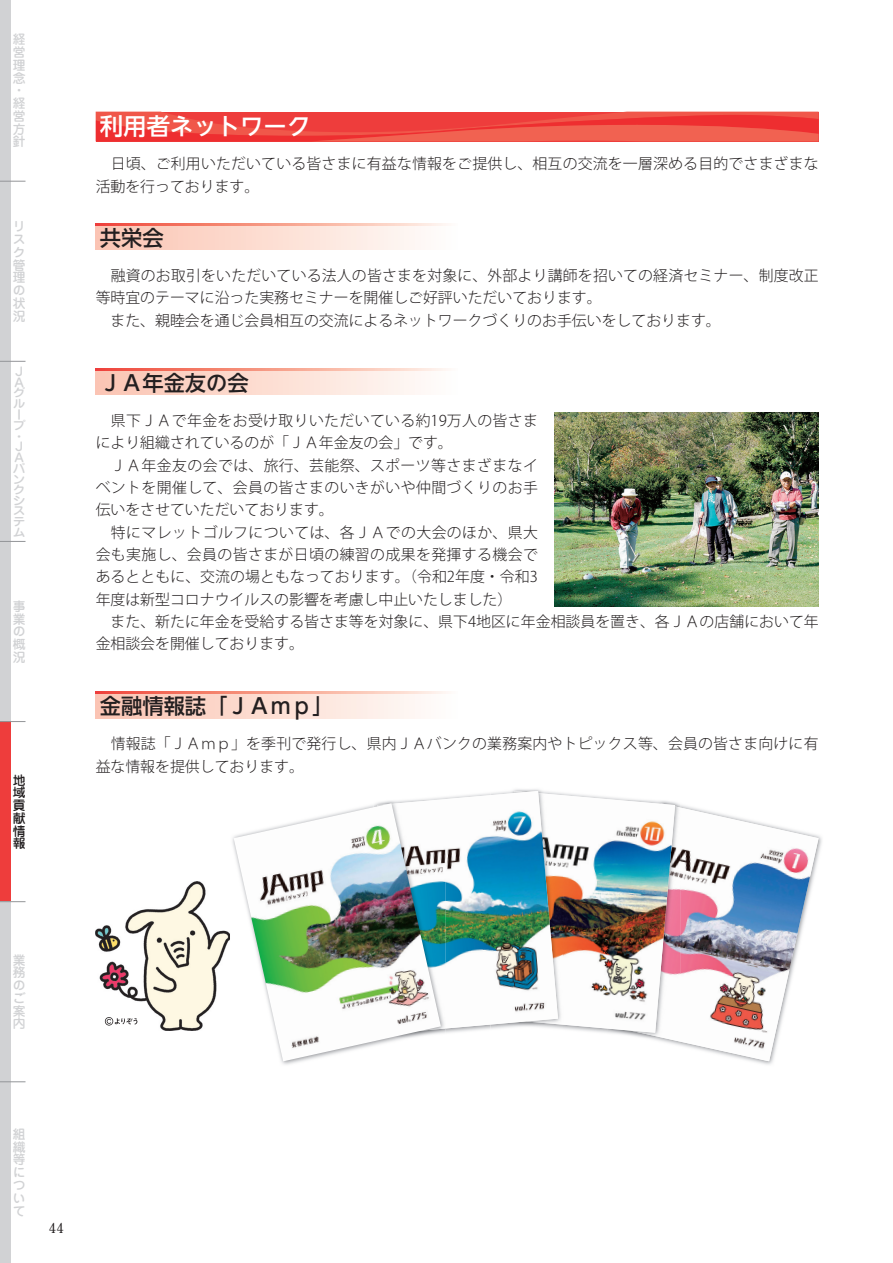
<style>
.page{position:relative;width:893px;height:1263px;background:#fff}
.page>*{position:absolute;margin:0;border:0;box-sizing:border-box;transform-origin:0 0}
.t1{font:500 23.4px "UD Shin Go NT Pr 6 N";color:#fff}
.t2{font:500 21.3px "UD Shin Go NT Pr 6 N";color:#231f20}
.t3{font:300 14.85px/22.4px "Koz Go Pr 6 N";letter-spacing:.015em;color:#231f20}
.t4{font:700 13.8px "Futo Min A101 Pr 6 N";color:#231f20}
.t5{font:500 12.75px/12.8px "Jun 34 Pro";color:#d1d2d4;text-align:justify}
.t6{font:500 12.75px/12.8px "Jun 34 Pro";color:#231f20;text-align:justify}
.t7{font:500 11.85px/10.6px "Jun 34 Pro";color:#d1d2d4;scale:1.08 1}
</style>
<div class="page">
<div style="left:0;top:0;width:11px;height:181px;background:#d1d2d4"></div>
<div style="left:0;top:181px;width:11px;height:180px;background:#d1d2d4"></div>
<div style="left:0;top:361px;width:11px;height:180px;background:#d1d2d4"></div>
<div style="left:0;top:541px;width:11px;height:180px;background:#d1d2d4"></div>
<div style="left:0;top:721px;width:11px;height:181px;background:#ee3d3c"></div>
<div style="left:0;top:902px;width:11px;height:180px;background:#d1d2d4"></div>
<div style="left:0;top:1082px;width:11px;height:181px;background:#d1d2d4"></div>
<svg style="left:0;top:181px;width:26px;height:1px"></svg>
<svg style="left:0;top:361px;width:26px;height:1px"></svg>
<svg style="left:0;top:541px;width:26px;height:1px"></svg>
<svg style="left:0;top:721px;width:26px;height:1px"></svg>
<svg style="left:0;top:901px;width:26px;height:1px"></svg>
<svg style="left:0;top:1081px;width:26px;height:1px"></svg>
<img style="left:663px;top:807px;width:156px;height:254px">
<svg style="left:96px;top:112px;width:723px;height:29px;background:#ef4841"></svg>
<svg style="left:96px;top:225px;width:350px;height:25px;background:#fcdcd1"></svg>
<svg style="left:96px;top:223px;width:350px;height:2px"></svg>
<img style="left:555px;top:413px;width:264px;height:193px">
<svg style="left:96px;top:370px;width:350px;height:25px;background:#fcdcd1"></svg>
<svg style="left:96px;top:368px;width:350px;height:2px"></svg>
<div style="left:96px;top:692px;width:361px;height:26px;background:linear-gradient(to right,#fbc3b1,#fefdfb)"></div>
<svg style="left:96px;top:692px;width:361px;height:2px"></svg>
<img style="left:96px;top:882px;width:134px;height:148px">
<svg style="left:105px;top:1017px;width:32px;height:8px"></svg>
<img style="left:630px;top:803px;width:50px;height:235px">
<img style="left:563px;top:795px;width:112px;height:238px">
<img style="left:558px;top:792px;width:5px;height:233px">
<img style="left:437px;top:791px;width:121px;height:237px">
<img style="left:378px;top:800px;width:68px;height:233px">
<img style="left:234px;top:803px;width:207px;height:258px">
<p class="t5" style="left:13px;top:32px;width:14px;text-align:left">経営理念・経営方針</p>
<p class="t5" style="left:13px;top:219px;width:14px;text-align:left">リスク管理の状況</p>
<p class="t7" style="left:13px;top:364px;width:13px">Ｊ<br>Ａグループ</p>
<p class="t7" style="left:13px;top:430px;width:13px">・<br>Ｊ<br>Ａバンクシステム</p>
<p class="t5" style="left:13px;top:598px;width:14px">事業の概況</p>
<p class="t6" style="left:13px;top:772px;width:14px">地域貢献情報</p>
<h1 class="t1" style="left:100px;top:108px;width:212px">利用者ネットワーク</h1>
<p class="t3" style="left:96px;top:153px;width:725px">　日頃、ご利用いただいている皆さまに有益な情報をご提供し、相互の交流を一層深める目的でさまざまな活動を行っております。</p>
<h2 class="t2" style="left:100px;top:220px;width:65px">共栄会</h2>
<p class="t3" style="left:96px;top:265px;width:725px">　融資のお取引をいただいている法人の皆さまを対象に、外部より講師を招いての経済セミナー、制度改正等時宜のテーマに沿った実務セミナーを開催しご好評いただいております。<br>　また、親睦会を通じ会員相互の交流によるネットワークづくりのお手伝いをしております。</p>
<h2 class="t2" style="left:100px;top:365px;width:150px">ＪＡ年金友の会</h2>
<p class="t3" style="left:96px;top:410px;width:725px">　県下ＪＡで年金をお受け取りいただいている約19万人の皆さま<br>により組織されているのが「ＪＡ年金友の会」です。<br>　ＪＡ年金友の会では、旅行、芸能祭、スポーツ等さまざまなイ<br>ベントを開催して、会員の皆さまのいきがいや仲間づくりのお手<br>伝いをさせていただいております。<br>　特にマレットゴルフについては、各ＪＡでの大会のほか、県大<br>会も実施し、会員の皆さまが日頃の練習の成果を発揮する機会で<br>あるとともに、交流の場ともなっております。（令和2年度・令和3<br>年度は新型コロナウイルスの影響を考慮し中止いたしました）<br>　また、新たに年金を受給する皆さま等を対象に、県下4地区に年金相談員を置き、各ＪＡの店舗において年金相談会を開催しております。</p>
<h2 class="t2" style="left:100px;top:689px;width:235px">金融情報誌「ＪＡｍｐ」</h2>
<p class="t3" style="left:96px;top:733px;width:724px">　情報誌「ＪＡｍｐ」を季刊で発行し、県内ＪＡバンクの業務案内やトピックス等、会員の皆さま向けに有益な情報を提供しております。</p>
<p class="t5" style="left:13px;top:952px;width:14px">業務のご案内</p>
<p class="t5" style="left:13px;top:1126px;width:14px">組織等について</p>
<p class="t4" style="left:49px;top:1217px;width:16px">44</p>
</div>
